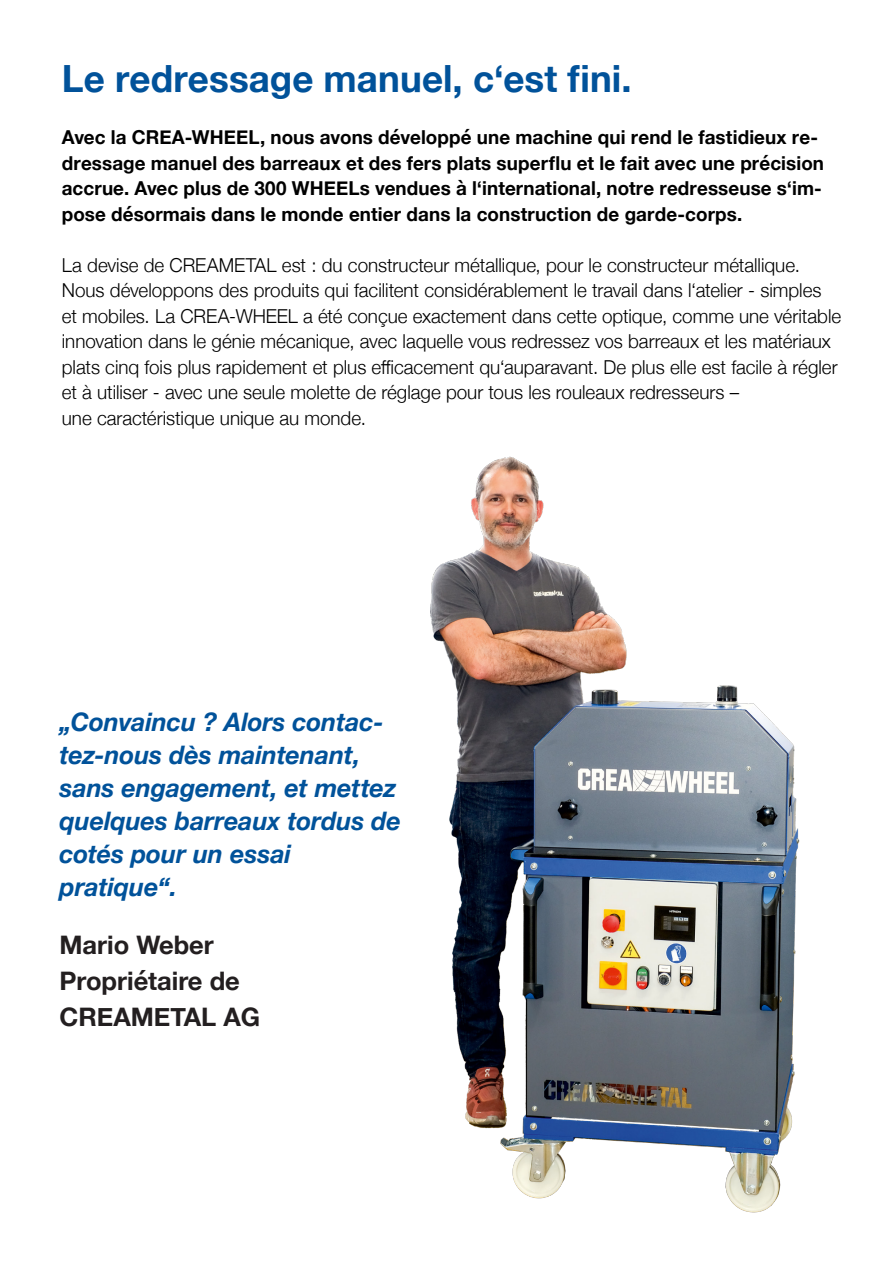
<style>
.page{position:relative;width:893px;height:1263px;background:#fff}
.page>*{position:absolute;margin:0;border:0;box-sizing:border-box;transform-origin:0 0}
.t1{font:700 37.5px "Helvetica Neue";letter-spacing:.005em;color:#01529a}
.t2{font:italic 700 25.5px/33px "Helvetica Neue";letter-spacing:-.005em;color:#01529a}
.t3{font:700 25.5px/36px "Helvetica Neue";color:#231f20}
.t4{font:300 19.2px/25.5px "Helvetica Neue";color:#000}
.t5{font:700 19.2px/25.5px "Helvetica Neue";letter-spacing:.005em;color:#000}
</style>
<div class="page">
<img style="left:430px;top:456px;width:370px;height:757px">
<p class="t1" style="left:62px;top:49px;width:571px">Le redressage manuel, c‘est fini.</p>
<p class="t5" style="left:62px;top:125px;width:764px">Avec la CREA-WHEEL, nous avons développé une machine qui rend le fastidieux re&shy;dressage manuel des barreaux et des fers plats superflu et le fait avec une précision accrue. Avec plus de 300 WHEELs vendues à l‘international, notre redresseuse s‘im&shy;pose désormais dans le monde entier dans la construction de garde-corps.</p>
<p class="t4" style="left:62px;top:251px;width:781px">La devise de CREAMETAL est : du constructeur métallique, pour le constructeur métallique.<br>Nous développons des produits qui facilitent considérablement le travail dans l‘atelier - simples et mobiles. La CREA-WHEEL a été conçue exactement dans cette optique, comme une véritable innovation dans le génie mécanique, avec laquelle vous redressez vos barreaux et les matériaux plats cinq fois plus rapidement et plus efficacement qu‘auparavant. De plus elle est facile à régler et à utiliser - avec une seule molette de réglage pour tous les rouleaux redresseurs –</p>
<p class="t4" style="left:62px;top:404px;width:306px">une caractéristique unique au monde.</p>
<p class="t2" style="left:60px;top:706px;width:343px">„Convaincu ? Alors contac&shy;tez-nous dès maintenant, sans engagement, et mettez quelques barreaux tordus de cotés pour un essai</p>
<p class="t2" style="left:60px;top:871px;width:119px">pratique“.</p>
<p class="t3" style="left:60px;top:928px;width:182px">Mario Weber<br>Propriétaire de</p>
<p class="t3" style="left:60px;top:1000px;width:202px">CREAMETAL AG</p>
</div>
